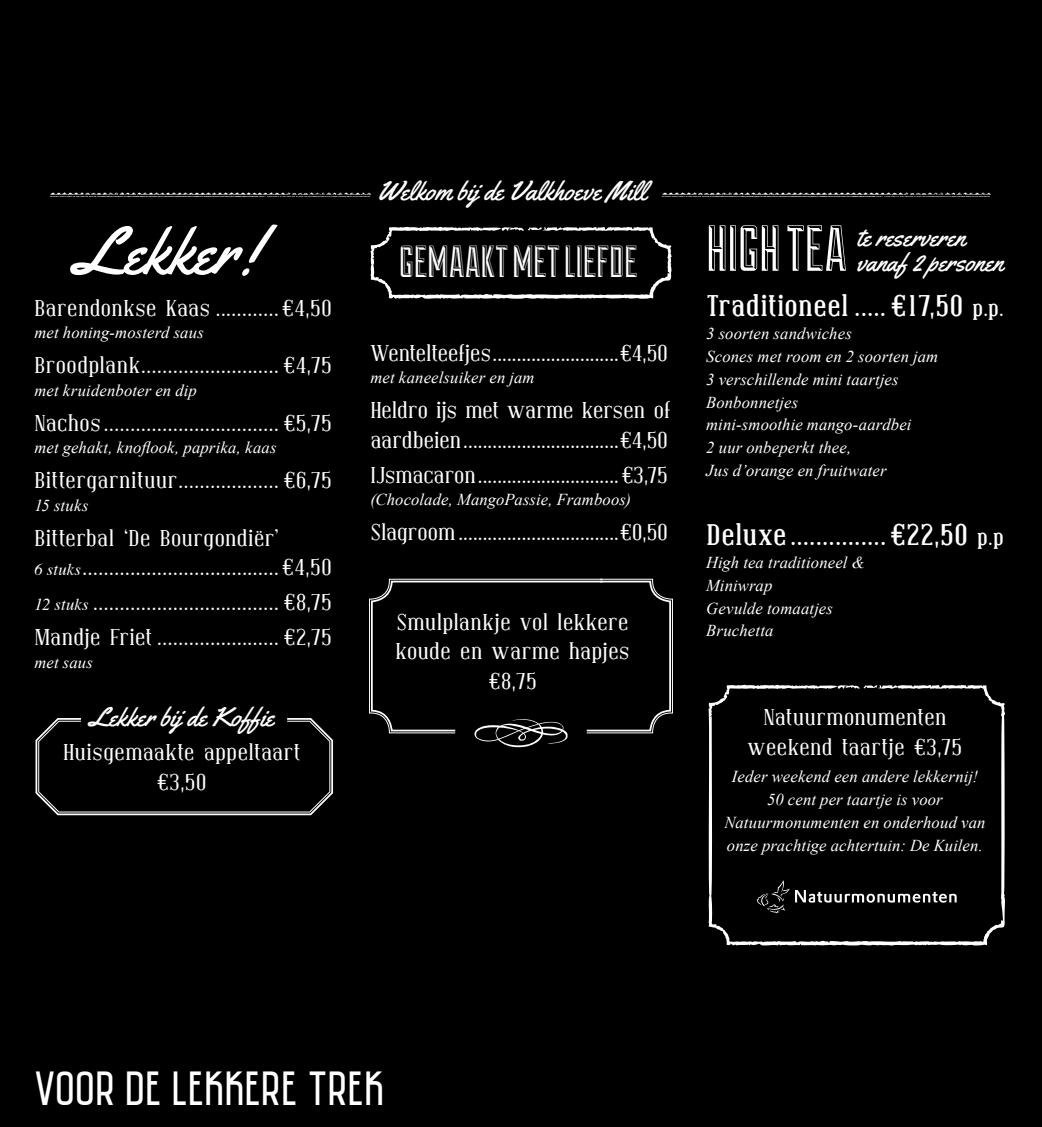
<style>
.page{position:relative;width:1042px;height:1127px;background:#fff}
.page>*{position:absolute;margin:0;border:0;box-sizing:border-box;transform-origin:0 0}
.t1{font:66.67px "Yellowtail";color:#fff}
.t2{font:64.75px "Duke";letter-spacing:-.01em;color:#fff}
.t3{font:49px "Saniretro";letter-spacing:-.005em;color:#fff}
.t4{font:44.8px "Duke";letter-spacing:.005em;color:#fff}
.t5{font:700 29.75px "Covington";color:#fff}
.t6{font:26.78px "Yellowtail";color:#fff}
.t7{font:26.07px/25.4px "Yellowtail";color:#fff}
.t8{font:22.75px/29.8px "Covington";color:#fff}
.t9{font:22.75px "Covington";letter-spacing:-.02em;color:#fff}
.t10{font:italic 16.62px/22.8px "Times New Roman";letter-spacing:.01em;color:#fff}
.s1{font-family:"Times";font-style:italic;font-size:16.62px}
.s2{font-size:22.75px}
</style>
<div class="page">
<div style="left:0;top:0;width:1042px;height:1126px;background:#000"></div>
<svg style="left:50px;top:192px;width:321px;height:5px"></svg>
<svg style="left:661px;top:192px;width:330px;height:5px"></svg>
<svg style="left:370px;top:226px;width:301px;height:73px"></svg>
<svg style="left:35px;top:718px;width:298px;height:98px"></svg>
<svg style="left:369px;top:578px;width:304px;height:169px"></svg>
<svg style="left:708px;top:684px;width:297px;height:261px"></svg>
<svg style="left:756px;top:880px;width:200px;height:33px"></svg>
<h1 class="t1" style="left:75px;top:209px;width:186px">Lekker!</h1>
<p class="t8" style="left:34px;top:293px;width:299px">Barendonkse Kaas ............€4,50</p>
<p class="t10" style="left:34px;top:321px;width:171px">met honing-mosterd saus</p>
<p class="t8" style="left:34px;top:350px;width:299px">Broodplank.......................... €4,75</p>
<p class="t10" style="left:34px;top:378px;width:164px">met kruidenboter en dip</p>
<p class="t8" style="left:34px;top:408px;width:299px">Nachos................................. €5,75</p>
<p class="t10" style="left:34px;top:436px;width:244px">met gehakt, knoflook, paprika, kaas</p>
<p class="t8" style="left:34px;top:465px;width:299px">Bittergarnituur................... €6,75</p>
<p class="t10" style="left:34px;top:493px;width:56px">15 stuks</p>
<p class="t8" style="left:34px;top:523px;width:299px">Bitterbal ‘De Bourgondiër’<br><span class="s1">6 stuks</span>.....................................€4,50</p>
<p class="t8" style="left:34px;top:585px;width:299px;line-height:34.6px"><span class="s1">12 stuks</span> ................................... €8,75<br>Mandje Friet ....................... €2,75</p>
<p class="t10" style="left:34px;top:650px;width:60px">met saus</p>
<p class="t6" style="left:90px;top:699px;width:186px">Lekker bij de Koffie</p>
<p class="t8" style="left:63px;top:737px;width:239px;text-align:center">Huisgemaakte appeltaart €3,50</p>
<p class="t6" style="left:377px;top:174px;width:270px">Welkom bij de Valkhoeve Mill</p>
<h3 class="t4" style="left:399px;top:236px;width:240px">GEMAAKT MET LIEFDE</h3>
<p class="t9" style="left:370px;top:341px;width:299px">Wentelteefjes..........................€4,50</p>
<p class="t10" style="left:370px;top:366px;width:166px">met kaneelsuiker en jam</p>
<p class="t8" style="left:370px;top:395px;width:302px">Heldro ijs met warme kersen of aardbeien................................€4,50</p>
<p class="t9" style="left:370px;top:463px;width:299px">IJsmacaron.............................€3,75</p>
<p class="t10" style="left:370px;top:488px;width:262px">(Chocolade, MangoPassie, Framboos)</p>
<p class="t9" style="left:370px;top:520px;width:299px">Slagroom.................................€0,50</p>
<p class="t8" style="left:395px;top:607px;width:236px;text-align:center">Smulplankje vol lekkere koude en warme hapjes €8,75</p>
<h2 class="t2" style="left:706px;top:211px;width:142px">HIGH TEA</h2>
<p class="t7" style="left:857px;top:224px;width:148px">te reserveren vanaf 2 personen</p>
<h3 class="t5" style="left:706px;top:291px;width:299px">Traditioneel ..... €17,50 <span class="s2">p.p.</span></h3>
<p class="t10" style="left:706px;top:322px;width:233px">3 soorten sandwiches<br>Scones met room en 2 soorten jam<br>3 verschillende mini taartjes<br>Bonbonnetjes<br>mini-smoothie mango-aardbei<br>2 uur onbeperkt thee,<br>Jus d’orange en fruitwater</p>
<h3 class="t5" style="left:706px;top:519px;width:299px">Deluxe...............€22,50 <span class="s2">p.p</span></h3>
<p class="t10" style="left:706px;top:550px;width:160px">High tea traditioneel &amp;<br>Miniwrap<br>Gevulde tomaatjes<br>Bruchetta</p>
<p class="t8" style="left:747px;top:702px;width:216px;text-align:center">Natuurmonumenten weekend taartje €3,75</p>
<p class="t10" style="left:724px;top:764px;width:262px;text-align:center">Ieder weekend een andere lekkernij!<br>50 cent per taartje is voor Natuurmonumenten en onderhoud van onze prachtige achtertuin: De Kuilen.</p>
<h3 class="t3" style="left:35px;top:1058px;width:351px">VOOR DE LEKKERE TREK</h3>
</div>
